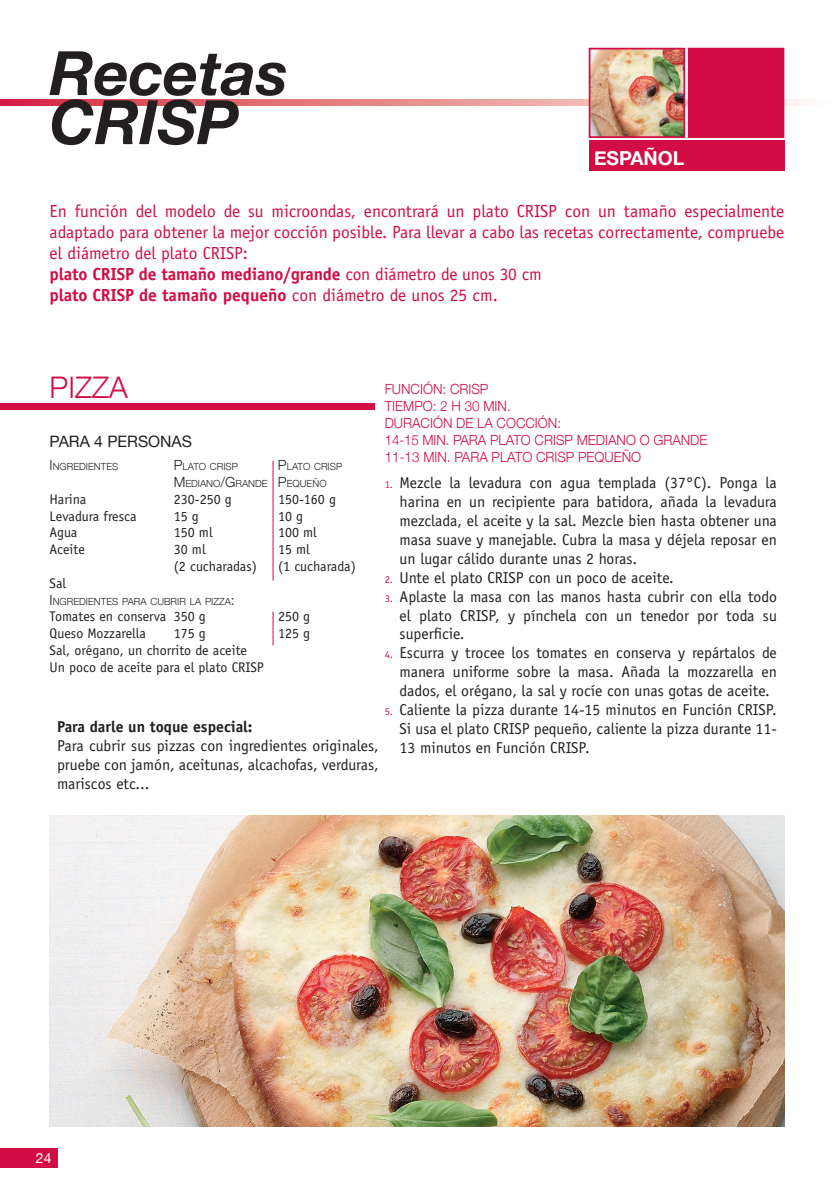
<style>
.page{position:relative;width:834px;height:1191px;background:#fff}
.page>*{position:absolute;margin:0;border:0;box-sizing:border-box;transform-origin:0 0}
.t1{font:italic 700 61.25px/49px "Helvetica Neue";color:#231f20}
.t2{font:300 29.75px "Helvetica Neue";color:#d20d44}
.t3{font:700 19.25px "Helvetica Neue";color:#fff}
.t4{font:17.5px/21px "Officina Sans";color:#d20d44}
.t5{font:15.75px/18.9px "Officina Sans";color:#231f20;text-align:justify}
.t6{font:700 15.75px "Officina Sans";color:#231f20}
.t7{font:15.75px "Helvetica Neue";color:#231f20}
.t8{font:14px/16.8px "Officina Sans";color:#231f20}
.t9{font:300 14px/16.8px "Helvetica Neue";color:#d20d44;scale:.96 1}
.t10{font:14px "Helvetica Neue";color:#fff}
.t11{font:300 9.8px/16.8px "Helvetica Neue";color:#231f20}
.s1{font-weight:700}
.s2{font-size:10.5px;color:#d20d44}
.s3{font-size:14px}
</style>
<div class="page">
<div style="left:0;top:1147px;width:58px;height:20px;background:#d20d44"></div>
<hr style="left:272px;top:461px;width:1px;height:119px;background:#d20d44">
<hr style="left:272px;top:611px;width:1px;height:34px;background:#d20d44">
<div style="left:0;top:403px;width:375px;height:6px;background:#d20d44"></div>
<img style="left:50px;top:815px;width:734px;height:311px">
<svg style="left:0;top:99px;width:805px;height:6px;background:#e3767c"></svg>
<img style="left:591px;top:51px;width:91px;height:84px">
<div style="left:588px;top:48px;width:97px;height:90px;border:2px solid #d20d44"></div>
<div style="left:688px;top:49px;width:95px;height:88px;background:#d20d44"></div>
<div style="left:687px;top:48px;width:97px;height:90px;border:2px solid #d20d44"></div>
<div style="left:588px;top:141px;width:196px;height:30px;background:#d20d44"></div>
<h1 class="t1" style="left:50px;top:47px;width:240px">Recetas<br>CRISP</h1>
<p class="t3" style="left:594px;top:147px;width:92px">ESPAÑOL</p>
<p class="t4" style="left:50px;top:202px;width:736px">En función del modelo de su microondas, encontrará un plato CRISP con un tamaño especialmente adaptado para obtener la mejor cocción posible. Para llevar a cabo las recetas correctamente, compruebe el diámetro del plato CRISP:<br><span class="s1">plato CRISP de tamaño mediano/grande</span> con diámetro de unos 30 cm<br><span class="s1">plato CRISP de tamaño pequeño</span> con diámetro de unos 25 cm.</p>
<h2 class="t2" style="left:50px;top:370px;width:80px">PIZZA</h2>
<p class="t7" style="left:50px;top:432px;width:144px">PARA 4 PERSONAS</p>
<p class="t9" style="left:384px;top:381px;width:337px">FUNCIÓN: CRISP<br>TIEMPO: 2 H 30 MIN.<br>DURACIÓN DE LA COCCIÓN:<br>14-15 MIN. PARA PLATO CRISP MEDIANO O GRANDE<br>11-13 MIN. PARA PLATO CRISP PEQUEÑO</p>
<p class="t5" style="left:399px;top:475px;width:379px;text-indent:-15px"><span class="s2">1.</span> Mezcle la levadura con agua templada (37°C). Ponga la harina en un recipiente para batidora, añada la levadura mezclada, el aceite y la sal. Mezcle bien hasta obtener una masa suave y manejable. Cubra la masa y déjela reposar en un lugar cálido durante unas 2 horas.</p>
<p class="t5" style="left:384px;top:569px;width:290px"><span class="s2">2.</span> Unte el plato CRISP con un poco de aceite.</p>
<p class="t5" style="left:399px;top:588px;width:379px;text-indent:-15px"><span class="s2">3.</span> Aplaste la masa con las manos hasta cubrir con ella todo el plato CRISP, y pínchela con un tenedor por toda su superficie.</p>
<p class="t5" style="left:399px;top:645px;width:379px;text-indent:-15px"><span class="s2">4.</span> Escurra y trocee los tomates en conserva y repártalos de manera uniforme sobre la masa. Añada la mozzarella en dados, el orégano, la sal y rocíe con unas gotas de aceite.</p>
<p class="t5" style="left:399px;top:701px;width:379px;text-indent:-15px"><span class="s2">5.</span> Caliente la pizza durante 14-15 minutos en Función CRISP.<br>Si usa el plato CRISP pequeño, caliente la pizza durante 11- 13 minutos en Función CRISP.</p>
<p class="t11" style="left:50px;top:458px;width:70px"><span class="s3">I</span>NGREDIENTES</p>
<p class="t11" style="left:174px;top:458px;width:66px"><span class="s3">P</span>LATO CRISP</p>
<p class="t11" style="left:174px;top:458px;width:170px;text-indent:104px"><span class="s3">P</span>LATO CRISP<br><span class="s3">M</span>EDIANO<span class="s3">/G</span>RANDE <span class="s3">P</span>EQUEÑO</p>
<p class="t8" style="left:50px;top:492px;width:38px">Harina</p>
<p class="t8" style="left:174px;top:492px;width:60px">230-250 g</p>
<p class="t8" style="left:278px;top:492px;width:60px">150-160 g</p>
<p class="t8" style="left:50px;top:508px;width:88px">Levadura fresca</p>
<p class="t8" style="left:174px;top:508px;width:27px">15 g</p>
<p class="t8" style="left:278px;top:508px;width:27px">10 g</p>
<p class="t8" style="left:50px;top:525px;width:29px">Agua</p>
<p class="t8" style="left:174px;top:525px;width:40px">150 ml</p>
<p class="t8" style="left:278px;top:525px;width:40px">100 ml</p>
<p class="t8" style="left:50px;top:542px;width:37px">Aceite</p>
<p class="t8" style="left:174px;top:542px;width:33px">30 ml</p>
<p class="t8" style="left:278px;top:542px;width:33px">15 ml</p>
<p class="t8" style="left:174px;top:559px;width:85px">(2 cucharadas)</p>
<p class="t8" style="left:278px;top:559px;width:79px">(1 cucharada)</p>
<p class="t8" style="left:50px;top:576px;width:18px">Sal</p>
<p class="t11" style="left:50px;top:592px;width:187px"><span class="s3">I</span>NGREDIENTES PARA CUBRIR LA PIZZA<span class="s3">:</span></p>
<p class="t8" style="left:50px;top:609px;width:158px">Tomates en conserva 350 g</p>
<p class="t8" style="left:278px;top:609px;width:34px">250 g</p>
<p class="t8" style="left:50px;top:626px;width:98px">Queso Mozzarella</p>
<p class="t8" style="left:174px;top:626px;width:34px">175 g</p>
<p class="t8" style="left:278px;top:626px;width:34px">125 g</p>
<p class="t8" style="left:50px;top:643px;width:216px">Sal, orégano, un chorrito de aceite<br>Un poco de aceite para el plato CRISP</p>
<p class="t6" style="left:57px;top:720px;width:197px">Para darle un toque especial:</p>
<p class="t5" style="left:57px;top:737px;width:323px">Para cubrir sus pizzas con ingredientes originales, pruebe con jamón, aceitunas, alcachofas, verduras, mariscos etc...</p>
<p class="t10" style="left:36px;top:1149px;width:17px">24</p>
</div>
